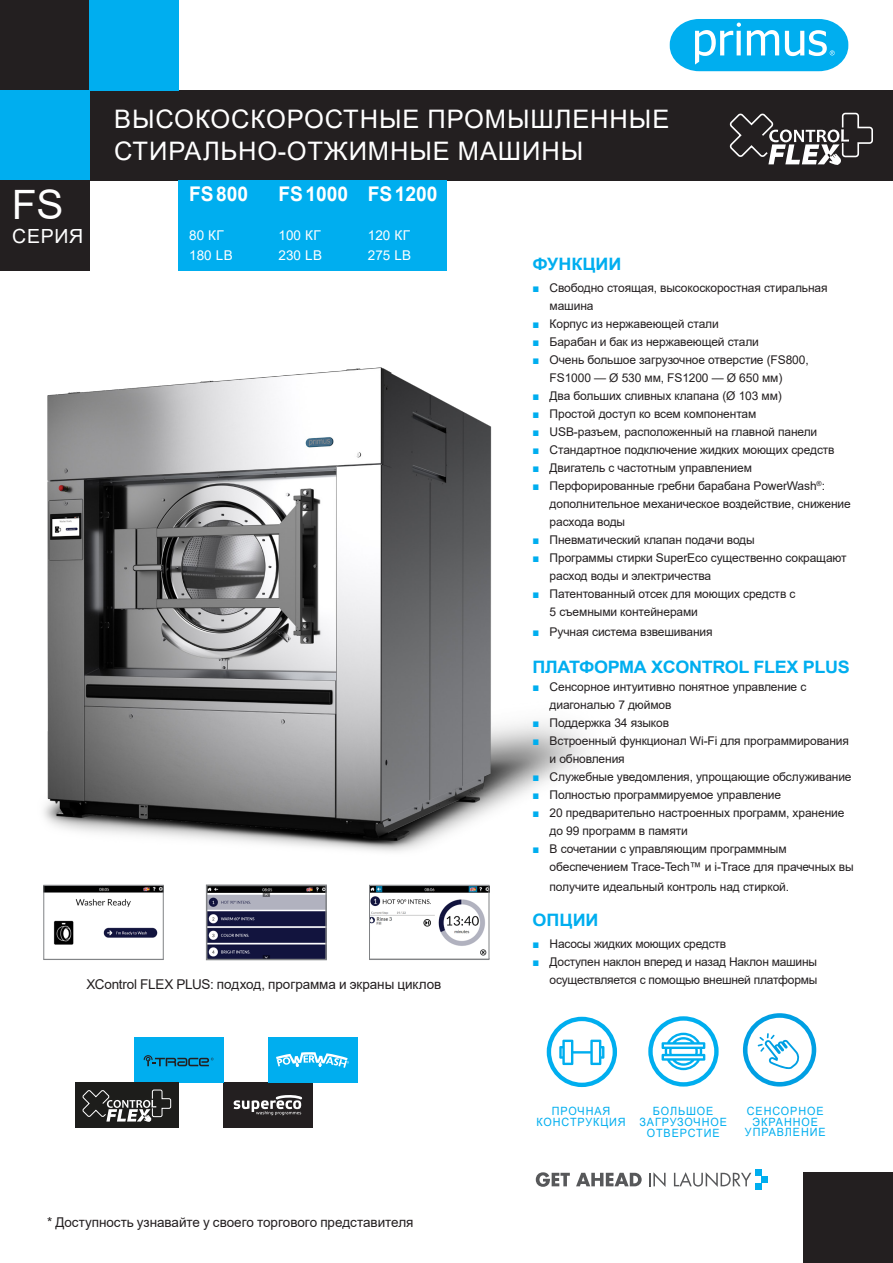
<style>
.page{position:relative;width:893px;height:1263px;background:#fff}
.page>*{position:absolute;margin:0;border:0;box-sizing:border-box;transform-origin:0 0}
.t1{font:40.5px "Arial";color:#fff}
.t2{font:25.5px/31.5px "Arial";letter-spacing:.035em;color:#fff}
.t3{font:700 20.25px "Arial";color:#fff;scale:.95 1}
.t4{font:19.5px "Arial";letter-spacing:.035em;color:#fff}
.bullets{font:700 17.1px "Arial";letter-spacing:-.02em;color:#00aeef;scale:1.05 1}
.features_options{font:700 17.1px "Arial";color:#00aeef;scale:1.05 1}
.tabulka{font:13.5px "Arial";letter-spacing:-.005em;color:#231f20}
.t5{font:13.5px "Arial";color:#fff}
.t6{font:12px/18px "Arial";letter-spacing:-.01em;color:#231f20}
.symboly{font:11.4px/10.8px "Arial";letter-spacing:.085em;color:#00aeef;text-align:center;scale:.95 1}
.s1{color:#00aeef}
</style>
<div class="page">
<div style="left:0;top:0;width:101px;height:102px;background:#231f20"></div>
<div style="left:0;top:90px;width:893px;height:90px;background:#231f20"></div>
<div style="left:0;top:90px;width:89px;height:90px;background:#00aeef"></div>
<div style="left:89px;top:0;width:90px;height:90px;background:#00aeef"></div>
<svg style="left:670px;top:19px;width:178px;height:52px"></svg>
<svg style="left:536px;top:1172px;width:34px;height:15px"></svg>
<svg style="left:576px;top:1173px;width:66px;height:13px"></svg>
<svg style="left:649px;top:1172px;width:16px;height:15px"></svg>
<svg style="left:674px;top:1172px;width:77px;height:15px"></svg>
<div style="left:761px;top:1176px;width:7px;height:7px;background:#00aeef"></div>
<div style="left:755px;top:1183px;width:6px;height:7px;background:#00aeef"></div>
<div style="left:755px;top:1169px;width:6px;height:7px;background:#00aeef"></div>
<div style="left:804px;top:1173px;width:89px;height:90px;background:#231f20"></div>
<img style="left:0;top:225px;width:586px;height:709px">
<svg style="left:648px;top:1016px;width:71px;height:70px"></svg>
<div style="left:223px;top:1082px;width:90px;height:46px;background:#231f20"></div>
<svg style="left:234px;top:1095px;width:68px;height:20px"></svg>
<div style="left:134px;top:1037px;width:89px;height:45px;background:#00aeef"></div>
<svg style="left:144px;top:1055px;width:70px;height:11px"></svg>
<svg style="left:547px;top:1017px;width:70px;height:70px"></svg>
<div style="left:268px;top:1037px;width:89px;height:45px;background:#00aeef"></div>
<svg style="left:276px;top:1052px;width:73px;height:16px"></svg>
<div style="left:75px;top:1082px;width:103px;height:46px;background:#1d1d1b"></div>
<svg style="left:82px;top:1089px;width:90px;height:33px"></svg>
<svg style="left:743px;top:1013px;width:73px;height:73px"></svg>
<img style="left:45px;top:924px;width:117px;height:21px">
<div style="left:43px;top:885px;width:121px;height:75px;border:1px solid #808285"></div>
<img style="left:209px;top:924px;width:115px;height:33px">
<div style="left:206px;top:884px;width:121px;height:76px;border:2px solid #808285"></div>
<img style="left:371px;top:924px;width:116px;height:32px">
<div style="left:369px;top:885px;width:120px;height:75px;border:1px solid #808285"></div>
<img style="left:27px;top:327px;width:474px;height:597px">
<svg style="left:730px;top:113px;width:143px;height:52px"></svg>
<div style="left:179px;top:180px;width:89px;height:90px;background:#00aeef"></div>
<div style="left:268px;top:180px;width:89px;height:90px;background:#00aeef"></div>
<div style="left:357px;top:180px;width:89px;height:90px;background:#00aeef"></div>
<div style="left:0;top:180px;width:89px;height:90px;background:#231f20"></div>
<p class="t2" style="left:114px;top:103px;width:557px">ВЫСОКОСКОРОСТНЫЕ ПРОМЫШЛЕННЫЕ<br>СТИРАЛЬНО-ОТЖИМНЫЕ МАШИНЫ</p>
<p class="t1" style="left:12px;top:177px;width:53px">FS</p>
<p class="t4" style="left:12px;top:222px;width:72px">СЕРИЯ</p>
<p class="t3" style="left:189px;top:180px;width:64px">FS800</p>
<p class="t5" style="left:189px;top:226px;width:36px">80 КГ</p>
<p class="t5" style="left:189px;top:246px;width:45px">180 LB</p>
<p class="t3" style="left:279px;top:180px;width:75px">FS1000</p>
<p class="t5" style="left:279px;top:226px;width:44px">100 КГ</p>
<p class="t5" style="left:279px;top:246px;width:45px">230 LB</p>
<p class="t3" style="left:368px;top:180px;width:75px">FS1200</p>
<p class="t5" style="left:368px;top:226px;width:44px">120 КГ</p>
<p class="t5" style="left:368px;top:246px;width:45px">275 LB</p>
<p class="tabulka" style="left:86px;top:975px;width:356px">XControl FLEX PLUS: подход, программа и экраны циклов</p>
<p class="tabulka" style="left:47px;top:1212px;width:368px">* Доступность узнавайте у своего торгового представителя</p>
<p class="features_options" style="left:533px;top:252px;width:86px">ФУНКЦИИ</p>
<p class="t6" style="left:550px;top:279px;width:279px;text-indent:-17px"><span class="s1">■</span> Свободно стоящая, высокоскоростная стиральная машина</p>
<p class="t6" style="left:533px;top:315px;width:188px"><span class="s1">■</span> Корпус из нержавеющей стали</p>
<p class="t6" style="left:533px;top:333px;width:228px"><span class="s1">■</span> Барабан и бак из нержавеющей стали</p>
<p class="t6" style="left:550px;top:351px;width:261px;text-indent:-17px"><span class="s1">■</span> Очень большое загрузочное отверстие (FS800,<br>FS1000 — Ø 530 мм, FS1200 — Ø 650 мм)</p>
<p class="t6" style="left:533px;top:387px;width:251px"><span class="s1">■</span> Два больших сливных клапана (Ø 103 мм)</p>
<p class="t6" style="left:533px;top:405px;width:225px"><span class="s1">■</span> Простой доступ ко всем компонентам</p>
<p class="t6" style="left:533px;top:423px;width:286px"><span class="s1">■</span> USB-разъем, расположенный на главной панели</p>
<p class="t6" style="left:533px;top:441px;width:304px"><span class="s1">■</span> Стандартное подключение жидких моющих средств</p>
<p class="t6" style="left:533px;top:459px;width:221px"><span class="s1">■</span> Двигатель с частотным управлением</p>
<p class="t6" style="left:550px;top:477px;width:303px;text-indent:-17px"><span class="s1">■</span> Перфорированные гребни барабана PowerWash<sup>®</sup>: дополнительное механическое воздействие, снижение расхода воды</p>
<p class="t6" style="left:533px;top:531px;width:224px"><span class="s1">■</span> Пневматический клапан подачи воды</p>
<p class="t6" style="left:550px;top:549px;width:299px;text-indent:-17px"><span class="s1">■</span> Программы стирки SuperEco существенно сокращают расход воды и электричества</p>
<p class="t6" style="left:550px;top:585px;width:247px;text-indent:-17px"><span class="s1">■</span> Патентованный отсек для моющих средств с<br>5 съемными контейнерами</p>
<p class="t6" style="left:533px;top:622px;width:182px"><span class="s1">■</span> Ручная система взвешивания</p>
<p class="bullets" style="left:533px;top:655px;width:303px">ПЛАТФОРМА XCONTROL FLEX PLUS</p>
<p class="t6" style="left:550px;top:678px;width:258px;text-indent:-17px"><span class="s1">■</span> Сенсорное интуитивно понятное управление с диагональю 7 дюймов</p>
<p class="t6" style="left:533px;top:714px;width:138px"><span class="s1">■</span> Поддержка 34 языков</p>
<p class="t6" style="left:550px;top:732px;width:301px;text-indent:-17px"><span class="s1">■</span> Встроенный функционал Wi-Fi для программирования и обновления</p>
<p class="t6" style="left:533px;top:768px;width:321px"><span class="s1">■</span> Служебные уведомления, упрощающие обслуживание</p>
<p class="t6" style="left:533px;top:786px;width:250px"><span class="s1">■</span> Полностью программируемое управление</p>
<p class="t6" style="left:550px;top:804px;width:296px;text-indent:-17px"><span class="s1">■</span> 20 предварительно настроенных программ, хранение до 99 программ в памяти</p>
<p class="t6" style="left:550px;top:840px;width:306px;text-indent:-17px"><span class="s1">■</span> В сочетании с управляющим программным обеспечением Trace-Tech™ и i-Trace для прачечных вы</p>
<p class="t6" style="left:550px;top:877px;width:241px">получите идеальный контроль над стиркой.</p>
<p class="features_options" style="left:533px;top:907px;width:64px">ОПЦИИ</p>
<p class="t6" style="left:533px;top:934px;width:195px"><span class="s1">■</span> Насосы жидких моющих средств</p>
<p class="t6" style="left:533px;top:952px;width:286px;text-align:right"><span class="s1">■</span> Доступен наклон вперед и назад Наклон машины осуществляется с помощью внешней платформы</p>
<p class="symboly" style="left:536px;top:1105px;width:95px">ПРОЧНАЯ<br>КОНСТРУКЦИЯ</p>
<p class="symboly" style="left:747px;top:1105px;width:82px">СЕНСОРНОЕ<br>ЭКРАННОЕ</p>
<p class="symboly" style="left:745px;top:1127px;width:86px">УПРАВЛЕНИЕ</p>
<p class="symboly" style="left:639px;top:1105px;width:94px">БОЛЬШОЕ<br>ЗАГРУЗОЧНОЕ</p>
<p class="symboly" style="left:647px;top:1127px;width:78px">ОТВЕРСТИЕ</p>
</div>
